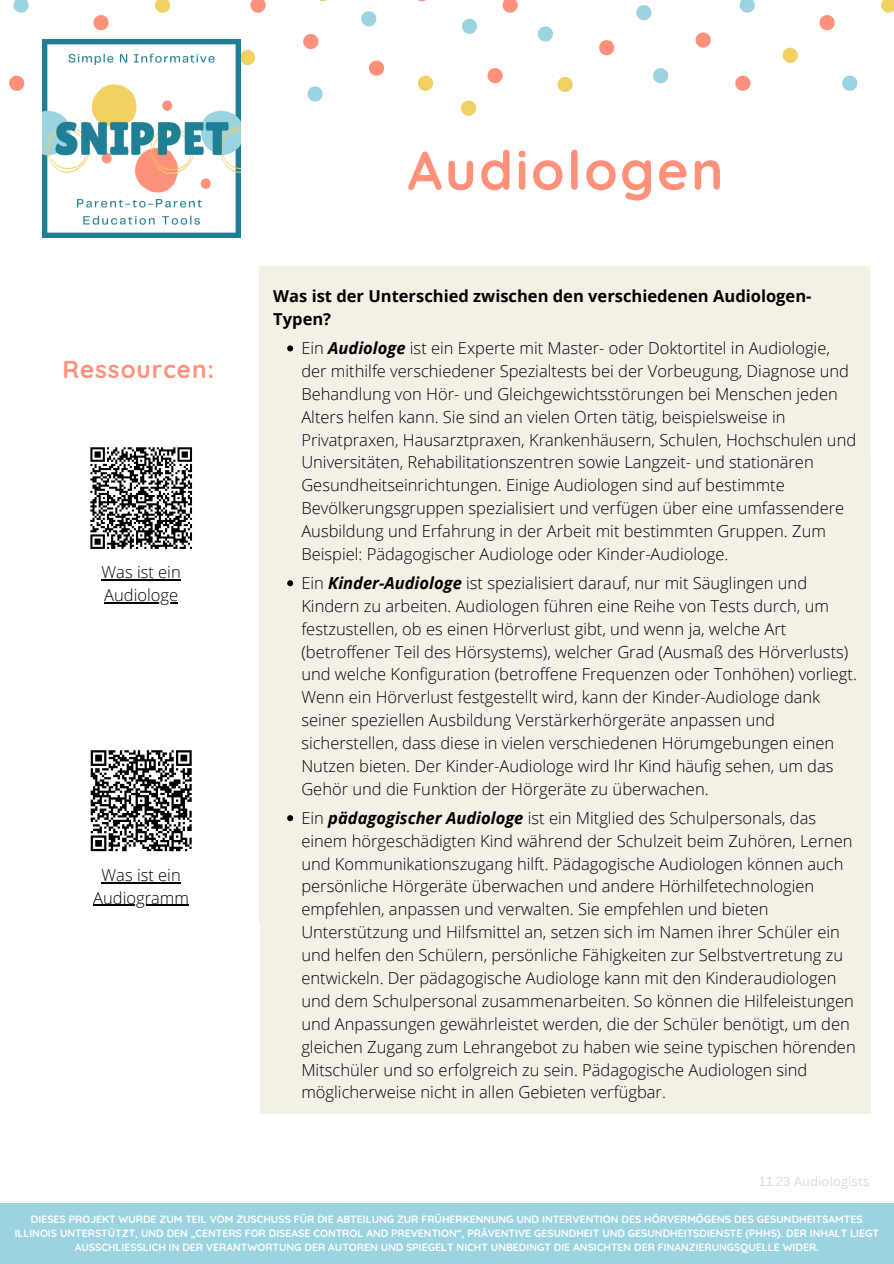
<style>
.page{position:relative;width:894px;height:1264px;background:#fff}
.page>*{position:absolute;margin:0;border:0;box-sizing:border-box;transform-origin:0 0}
.t1{font:700 54px "Quicksand";letter-spacing:.05em;color:#ff917b}
.t2{font:700 24.3px "Quicksand";letter-spacing:.04em;color:#ff917b}
.t3{font:300 16.5px/22.8px "Open Sans";color:#000}
.t4{font:700 16.5px/22.8px "Open Sans";color:#000}
.t5{font:12.75px "Canva Sans";color:#d9d9d9}
.t6{font:700 10.5px/14px "Quicksand";color:#fff;text-align:center}
.s1{font-weight:700;font-style:italic}
</style>
<div class="page">
<svg style="left:13px;top:0;width:16px;height:13px"></svg>
<svg style="left:307px;top:86px;width:15px;height:15px"></svg>
<svg style="left:361px;top:11px;width:15px;height:15px"></svg>
<svg style="left:155px;top:0;width:15px;height:13px"></svg>
<svg style="left:240px;top:50px;width:15px;height:15px"></svg>
<svg style="left:418px;top:76px;width:15px;height:15px"></svg>
<svg style="left:9px;top:76px;width:15px;height:15px"></svg>
<svg style="left:250px;top:0;width:15px;height:13px"></svg>
<svg style="left:93px;top:15px;width:15px;height:15px"></svg>
<svg style="left:303px;top:34px;width:15px;height:15px"></svg>
<svg style="left:369px;top:61px;width:15px;height:15px"></svg>
<svg style="left:739px;top:0;width:15px;height:13px"></svg>
<svg style="left:842px;top:76px;width:15px;height:15px"></svg>
<svg style="left:636px;top:5px;width:15px;height:15px"></svg>
<svg style="left:653px;top:68px;width:15px;height:15px"></svg>
<svg style="left:537px;top:26px;width:16px;height:16px"></svg>
<svg style="left:462px;top:19px;width:15px;height:15px"></svg>
<svg style="left:881px;top:0;width:12px;height:13px"></svg>
<svg style="left:557px;top:77px;width:15px;height:15px"></svg>
<svg style="left:461px;top:101px;width:15px;height:15px"></svg>
<svg style="left:782px;top:48px;width:15px;height:15px"></svg>
<svg style="left:695px;top:32px;width:15px;height:16px"></svg>
<svg style="left:735px;top:76px;width:15px;height:15px"></svg>
<svg style="left:487px;top:68px;width:15px;height:15px"></svg>
<svg style="left:502px;top:0;width:15px;height:13px"></svg>
<svg style="left:819px;top:15px;width:15px;height:15px"></svg>
<svg style="left:599px;top:40px;width:15px;height:15px"></svg>
<div style="left:260px;top:266px;width:609px;height:657px;background:#f4f0e5"></div>
<div style="left:0;top:1203px;width:893px;height:60px;background:#9cd3e1"></div>
<div style="left:260px;top:456px;width:610px;height:657px;background:#f4f0e5"></div>
<svg style="left:287px;top:345px;width:6px;height:6px"></svg>
<svg style="left:287px;top:580px;width:6px;height:6px"></svg>
<svg style="left:287px;top:815px;width:6px;height:6px"></svg>
<img style="left:42px;top:39px;width:198px;height:198px">
<hr style="left:102px;top:579px;width:79px;height:1px;background:#000">
<hr style="left:104px;top:602px;width:74px;height:1px;background:#000">
<hr style="left:102px;top:882px;width:79px;height:1px;background:#000">
<hr style="left:93px;top:904px;width:96px;height:1px;background:#000">
<svg style="left:90px;top:447px;width:102px;height:102px"></svg>
<svg style="left:90px;top:750px;width:102px;height:102px"></svg>
<h3 class="t2" style="left:62px;top:353px;width:153px">Ressourcen:</h3>
<h4 class="t3" style="left:102px;top:560px;width:81px">Was ist ein</h4>
<p class="t3" style="left:104px;top:583px;width:75px">Audiologe</p>
<h4 class="t3" style="left:102px;top:863px;width:81px">Was ist ein</h4>
<p class="t3" style="left:93px;top:885px;width:97px">Audiogramm</p>
<p class="t1" style="left:407px;top:136px;width:317px">Audiologen</p>
<p class="t4" style="left:273px;top:284px;width:539px">Was ist der Unterschied zwischen den verschiedenen Audiologen-<br>Typen?</p>
<p class="t3" style="left:301px;top:336px;width:556px">Ein <span class="s1">Audiologe</span> ist ein Experte mit Master- oder Doktortitel in Audiologie, der mithilfe verschiedener Spezialtests bei der Vorbeugung, Diagnose und Behandlung von Hör- und Gleichgewichtsstörungen bei Menschen jeden Alters helfen kann. Sie sind an vielen Orten tätig, beispielsweise in Privatpraxen, Hausarztpraxen, Krankenhäusern, Schulen, Hochschulen und Universitäten, Rehabilitationszentren sowie Langzeit- und stationären Gesundheitseinrichtungen. Einige Audiologen sind auf bestimmte Bevölkerungsgruppen spezialisiert und verfügen über eine umfassendere Ausbildung und Erfahrung in der Arbeit mit bestimmten Gruppen. Zum Beispiel: Pädagogischer Audiologe oder Kinder-Audiologe.</p>
<h1 class="t3" style="left:301px;top:571px;width:557px">Ein <span class="s1">Kinder-Audiologe</span> ist spezialisiert darauf, nur mit Säuglingen und Kindern zu arbeiten. Audiologen führen eine Reihe von Tests durch, um festzustellen, ob es einen Hörverlust gibt, und wenn ja, welche Art (betroffener Teil des Hörsystems), welcher Grad (Ausmaß des Hörverlusts) und welche Konfiguration (betroffene Frequenzen oder Tonhöhen) vorliegt.<br>Wenn ein Hörverlust festgestellt wird, kann der Kinder-Audiologe dank seiner speziellen Ausbildung Verstärkerhörgeräte anpassen und sicherstellen, dass diese in vielen verschiedenen Hörumgebungen einen Nutzen bieten. Der Kinder-Audiologe wird Ihr Kind häufig sehen, um das Gehör und die Funktion der Hörgeräte zu überwachen.</h1>
<h2 class="t3" style="left:301px;top:806px;width:555px">Ein <span class="s1">pädagogischer Audiologe</span> ist ein Mitglied des Schulpersonals, das einem hörgeschädigten Kind während der Schulzeit beim Zuhören, Lernen und Kommunikationszugang hilft. Pädagogische Audiologen können auch persönliche Hörgeräte überwachen und andere Hörhilfetechnologien empfehlen, anpassen und verwalten. Sie empfehlen und bieten Unterstützung und Hilfsmittel an, setzen sich im Namen ihrer Schüler ein und helfen den Schülern, persönliche Fähigkeiten zur Selbstvertretung zu entwickeln. Der pädagogische Audiologe kann mit den Kinderaudiologen und dem Schulpersonal zusammenarbeiten. So können die Hilfeleistungen und Anpassungen gewährleistet werden, die der Schüler benötigt, um den gleichen Zugang zum Lehrangebot zu haben wie seine typischen hörenden Mitschüler und so erfolgreich zu sein. Pädagogische Audiologen sind möglicherweise nicht in allen Gebieten verfügbar.</h2>
<h4 class="t5" style="left:759px;top:1171px;width:112px">11.23 Audiologists</h4>
<h4 class="t6" style="left:15px;top:1212px;width:865px">DIESES PROJEKT WURDE ZUM TEIL VOM ZUSCHUSS FÜR DIE ABTEILUNG ZUR FRÜHERKENNUNG UND INTERVENTION DES HÖRVERMÖGENS DES GESUNDHEITSAMTES<br>ILLINOIS UNTERSTÜTZT, UND DEN „CENTERS FOR DISEASE CONTROL AND PREVENTION“, PRÄVENTIVE GESUNDHEIT UND GESUNDHEITSDIENSTE (PHHS). DER INHALT LIEGT<br>AUSSCHLIESSLICH IN DER VERANTWORTUNG DER AUTOREN UND SPIEGELT NICHT UNBEDINGT DIE ANSICHTEN DER FINANZIERUNGSQUELLE WIDER.</h4>
</div>
